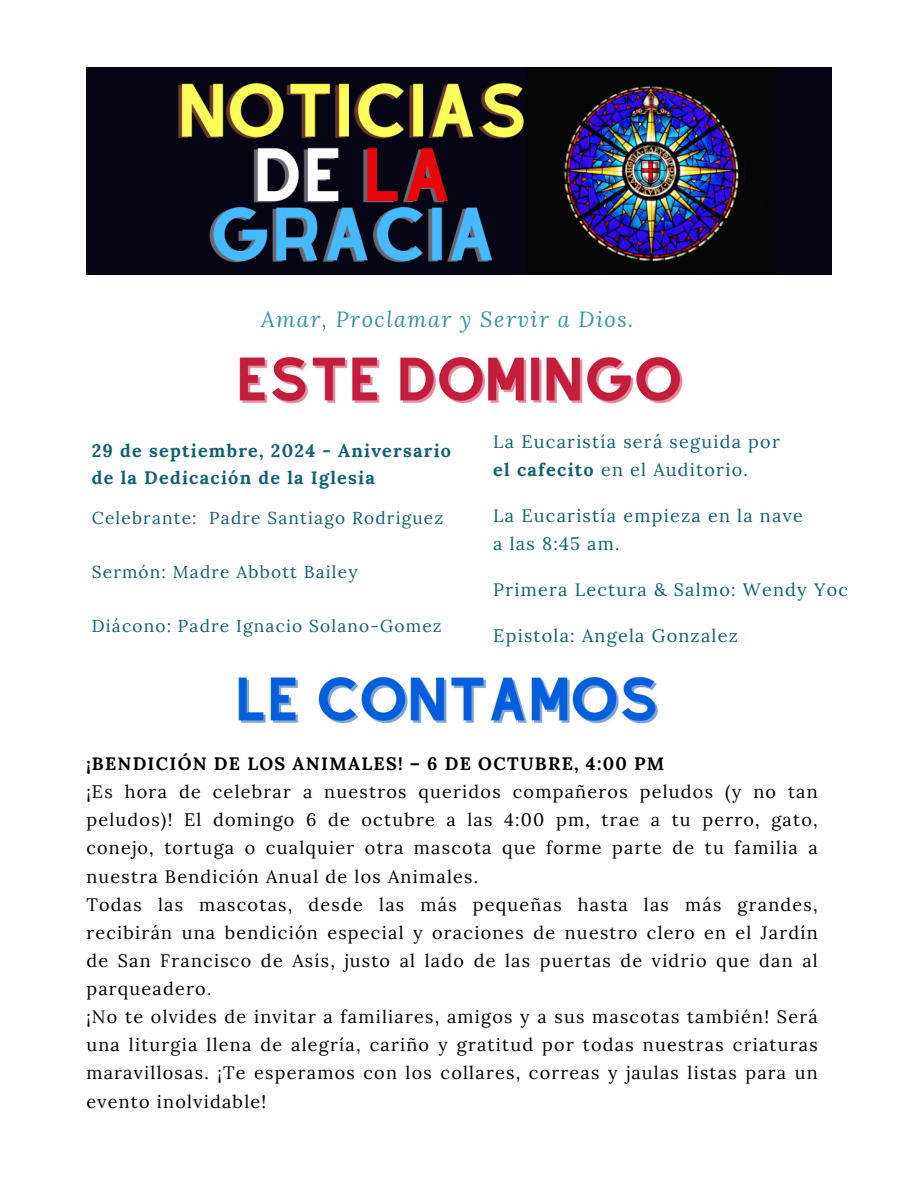
<style>
.page{position:relative;width:918px;height:1188px;background:#fff}
.page>*{position:absolute;margin:0;border:0;box-sizing:border-box;transform-origin:0 0}
.t1{font:italic 21.75px "Lora";letter-spacing:.07em;color:#3494a0}
.t2{font:18px/28.2px "Lora";letter-spacing:.07em;color:#000}
.t3{font:18px "Lora";letter-spacing:.07em;color:#0e6171}
.t4{font:700 18px/27.8px "Lora";letter-spacing:.07em;color:#0e6171}
.t5{font:700 18px "Lora";letter-spacing:.07em;color:#000}
.t6{font:17.25px "Lora";letter-spacing:.07em;color:#0e6171}
.s1{font-weight:700}
</style>
<div class="page">
<img style="left:86px;top:67px;width:745px;height:207px">
<img style="left:239px;top:356px;width:444px;height:48px">
<img style="left:238px;top:676px;width:420px;height:48px">
<h2 class="t1" style="left:261px;top:305px;width:374px">Amar, Proclamar y Servir a Dios.</h2>
<p class="t4" style="left:92px;top:436px;width:361px">29 de septiembre, 2024 - Aniversario de la Dedicación de la Iglesia</p>
<p class="t6" style="left:92px;top:507px;width:353px">Celebrante: Padre Santiago Rodriguez</p>
<p class="t6" style="left:92px;top:561px;width:267px">Sermón: Madre Abbott Bailey</p>
<p class="t6" style="left:92px;top:615px;width:351px">Diácono: Padre Ignacio Solano-Gomez</p>
<p class="t3" style="left:493px;top:429px;width:288px">La Eucaristía será seguida por</p>
<p class="t3" style="left:493px;top:457px;width:256px"><span class="s1">el cafecito</span> en el Auditorio.</p>
<p class="t3" style="left:493px;top:503px;width:311px">La Eucaristía empieza en la nave</p>
<p class="t3" style="left:493px;top:531px;width:128px">a las 8:45 am.</p>
<p class="t3" style="left:493px;top:577px;width:356px">Primera Lectura &amp; Salmo: Wendy Yoc</p>
<p class="t3" style="left:493px;top:623px;width:246px">Epistola: Angela Gonzalez</p>
<p class="t5" style="left:86px;top:752px;width:580px">¡BENDICIÓN DE LOS ANIMALES! – 6 DE OCTUBRE, 4:00 PM</p>
<p class="t2" style="left:86px;top:777px;width:733px">¡Es hora de celebrar a nuestros queridos compañeros peludos (y no tan peludos)! El domingo 6 de octubre a las 4:00 pm, trae a tu perro, gato, conejo, tortuga o cualquier otra mascota que forme parte de tu familia a nuestra Bendición Anual de los Animales.<br>Todas las mascotas, desde las más pequeñas hasta las más grandes, recibirán una bendición especial y oraciones de nuestro clero en el Jardín de San Francisco de Asís, justo al lado de las puertas de vidrio que dan al parqueadero.<br>¡No te olvides de invitar a familiares, amigos y a sus mascotas también! Será una liturgia llena de alegría, cariño y gratitud por todas nuestras criaturas maravillosas. ¡Te esperamos con los collares, correas y jaulas listas para un evento inolvidable!</p>
</div>
